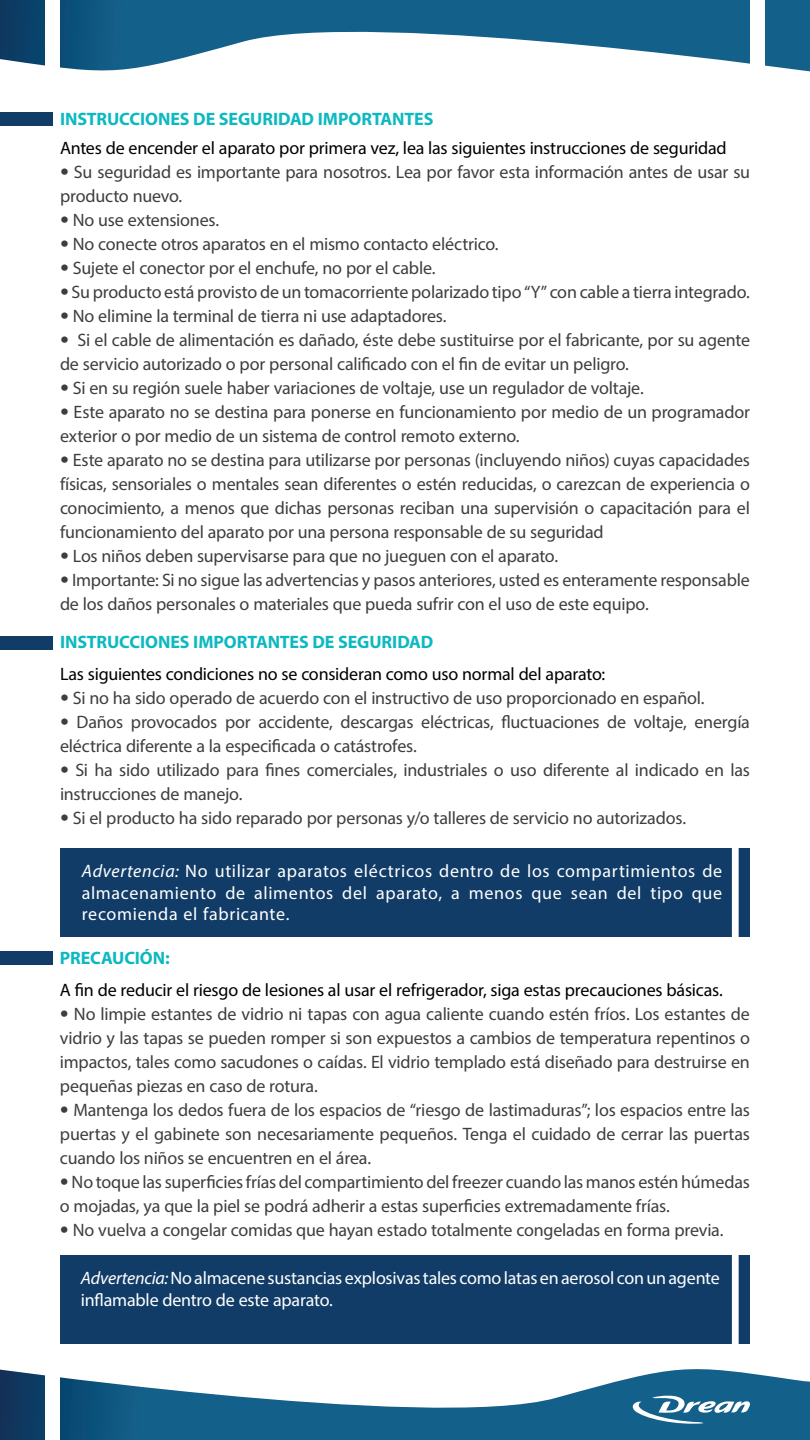
<style>
.page{position:relative;width:810px;height:1440px;background:#fff}
.page>*{position:absolute;margin:0;border:0;box-sizing:border-box;transform-origin:0 0}
.t1{font:18px/24px "Myriad Pro";letter-spacing:-.01em;color:#3e3e3f}
.t2{font:18px/21.6px "Myriad Pro";letter-spacing:-.01em;color:#fff;text-align:justify}
.t3{font:18px "Myriad Pro";letter-spacing:-.01em;color:#000001}
.t4{font:700 18px "Myriad Pro";letter-spacing:-.005em;color:#0db9c0}
.s1{font-family:"Avenir LT Std";font-weight:300}
.s2{font-style:italic}
</style>
<div class="page">
<svg style="left:0;top:0;width:810px;height:7px;background:#125d87"></svg>
<svg style="left:0;top:1432px;width:810px;height:8px;background:#125c86"></svg>
<div style="left:750px;top:0;width:15px;height:90px;background:#fff"></div>
<div style="left:45px;top:0;width:15px;height:90px;background:#fff"></div>
<div style="left:45px;top:1352px;width:15px;height:88px;background:#fff"></div>
<svg style="left:0;top:1343px;width:810px;height:89px"></svg>
<svg style="left:0;top:7px;width:810px;height:119px"></svg>
<div style="left:60px;top:848px;width:690px;height:89px;background:#113c67"></div>
<div style="left:60px;top:1255px;width:690px;height:88px;background:#113c67"></div>
<div style="left:732px;top:844px;width:7px;height:102px;background:#fff"></div>
<div style="left:732px;top:1250px;width:7px;height:102px;background:#fff"></div>
<div style="left:0;top:112px;width:52px;height:14px;background:#113c67"></div>
<div style="left:0;top:636px;width:52px;height:14px;background:#113c67"></div>
<div style="left:0;top:951px;width:52px;height:14px;background:#113c67"></div>
<p class="t4" style="left:60px;top:107px;width:375px">INSTRUCCIONES DE SEGURIDAD IMPORTANTES</p>
<p class="t3" style="left:60px;top:137px;width:668px">Antes de encender el aparato por primera vez, lea las siguientes instrucciones de seguridad</p>
<p class="t1" style="left:60px;top:160px;width:692px"><span class="s1">•</span> Su seguridad es importante para nosotros. Lea por favor esta información antes de usar su producto nuevo.</p>
<p class="t1" style="left:60px;top:208px;width:161px"><span class="s1">•</span> No use extensiones.</p>
<p class="t1" style="left:60px;top:232px;width:440px"><span class="s1">•</span> No conecte otros aparatos en el mismo contacto eléctrico.</p>
<p class="t1" style="left:60px;top:256px;width:377px"><span class="s1">•</span> Sujete el conector por el enchufe, no por el cable.</p>
<p class="t1" style="left:60px;top:280px;width:691px"><span class="s1">•</span> Su producto está provisto de un tomacorriente polarizado tipo “Y” con cable a tierra integrado.</p>
<p class="t1" style="left:60px;top:304px;width:388px"><span class="s1">•</span> No elimine la terminal de tierra ni use adaptadores.</p>
<p class="t1" style="left:60px;top:328px;width:692px"><span class="s1">•</span> Si el cable de alimentación es dañado, éste debe sustituirse por el fabricante, por su agente de servicio autorizado o por personal calificado con el fin de evitar un peligro.</p>
<p class="t1" style="left:60px;top:376px;width:585px"><span class="s1">•</span> Si en su región suele haber variaciones de voltaje, use un regulador de voltaje.</p>
<p class="t1" style="left:60px;top:400px;width:691px"><span class="s1">•</span> Este aparato no se destina para ponerse en funcionamiento por medio de un programador exterior o por medio de un sistema de control remoto externo.</p>
<p class="t1" style="left:60px;top:448px;width:692px;text-align:justify"><span class="s1">•</span> Este aparato no se destina para utilizarse por personas (incluyendo niños) cuyas capacidades físicas, sensoriales o mentales sean diferentes o estén reducidas, o carezcan de experiencia o conocimiento, a menos que dichas personas reciban una supervisión o capacitación para el funcionamiento del aparato por una persona responsable de su seguridad</p>
<p class="t1" style="left:60px;top:544px;width:500px"><span class="s1">•</span> Los niños deben supervisarse para que no jueguen con el aparato.</p>
<p class="t1" style="left:60px;top:568px;width:691px"><span class="s1">•</span> Importante: Si no sigue las advertencias y pasos anteriores, usted es enteramente responsable de los daños personales o materiales que pueda sufrir con el uso de este equipo.</p>
<p class="t4" style="left:60px;top:631px;width:375px">INSTRUCCIONES IMPORTANTES DE SEGURIDAD</p>
<p class="t3" style="left:60px;top:663px;width:547px">Las siguientes condiciones no se consideran como uso normal del aparato:</p>
<p class="t1" style="left:60px;top:686px;width:646px"><span class="s1">•</span> Si no ha sido operado de acuerdo con el instructivo de uso proporcionado en español.</p>
<p class="t1" style="left:60px;top:710px;width:692px"><span class="s1">•</span> Daños provocados por accidente, descargas eléctricas, fluctuaciones de voltaje, energía eléctrica diferente a la especificada o catástrofes.</p>
<p class="t1" style="left:60px;top:758px;width:692px"><span class="s1">•</span> Si ha sido utilizado para fines comerciales, industriales o uso diferente al indicado en las instrucciones de manejo.</p>
<p class="t1" style="left:60px;top:806px;width:628px"><span class="s1">•</span> Si el producto ha sido reparado por personas y/o talleres de servicio no autorizados.</p>
<p class="t2" style="left:82px;top:860px;width:642px"><span class="s2">Advertencia:</span> No utilizar aparatos eléctricos dentro de los compartimientos de almacenamiento de alimentos del aparato, a menos que sean del tipo que recomienda el fabricante.</p>
<p class="t4" style="left:60px;top:946px;width:111px">PRECAUCIÓN:</p>
<p class="t3" style="left:60px;top:979px;width:664px">A fin de reducir el riesgo de lesiones al usar el refrigerador, siga estas precauciones básicas.</p>
<p class="t1" style="left:60px;top:1001px;width:691px;text-align:justify"><span class="s1">•</span> No limpie estantes de vidrio ni tapas con agua caliente cuando estén fríos. Los estantes de vidrio y las tapas se pueden romper si son expuestos a cambios de temperatura repentinos o impactos, tales como sacudones o caídas. El vidrio templado está diseñado para destruirse en pequeñas piezas en caso de rotura.</p>
<p class="t1" style="left:60px;top:1097px;width:692px;text-align:justify"><span class="s1">•</span> Mantenga los dedos fuera de los espacios de “riesgo de lastimaduras”; los espacios entre las puertas y el gabinete son necesariamente pequeños. Tenga el cuidado de cerrar las puertas cuando los niños se encuentren en el área.</p>
<p class="t1" style="left:60px;top:1169px;width:691px"><span class="s1">•</span> No toque las superficies frías del compartimiento del freezer cuando las manos estén húmedas o mojadas, ya que la piel se podrá adherir a estas superficies extremadamente frías.</p>
<p class="t1" style="left:60px;top:1217px;width:665px"><span class="s1">•</span> No vuelva a congelar comidas que hayan estado totalmente congeladas en forma previa.</p>
<p class="t2" style="left:81px;top:1267px;width:640px"><span class="s2">Advertencia:</span> No almacene sustancias explosivas tales como latas en aerosol con un agente inflamable dentro de este aparato.</p>
</div>
